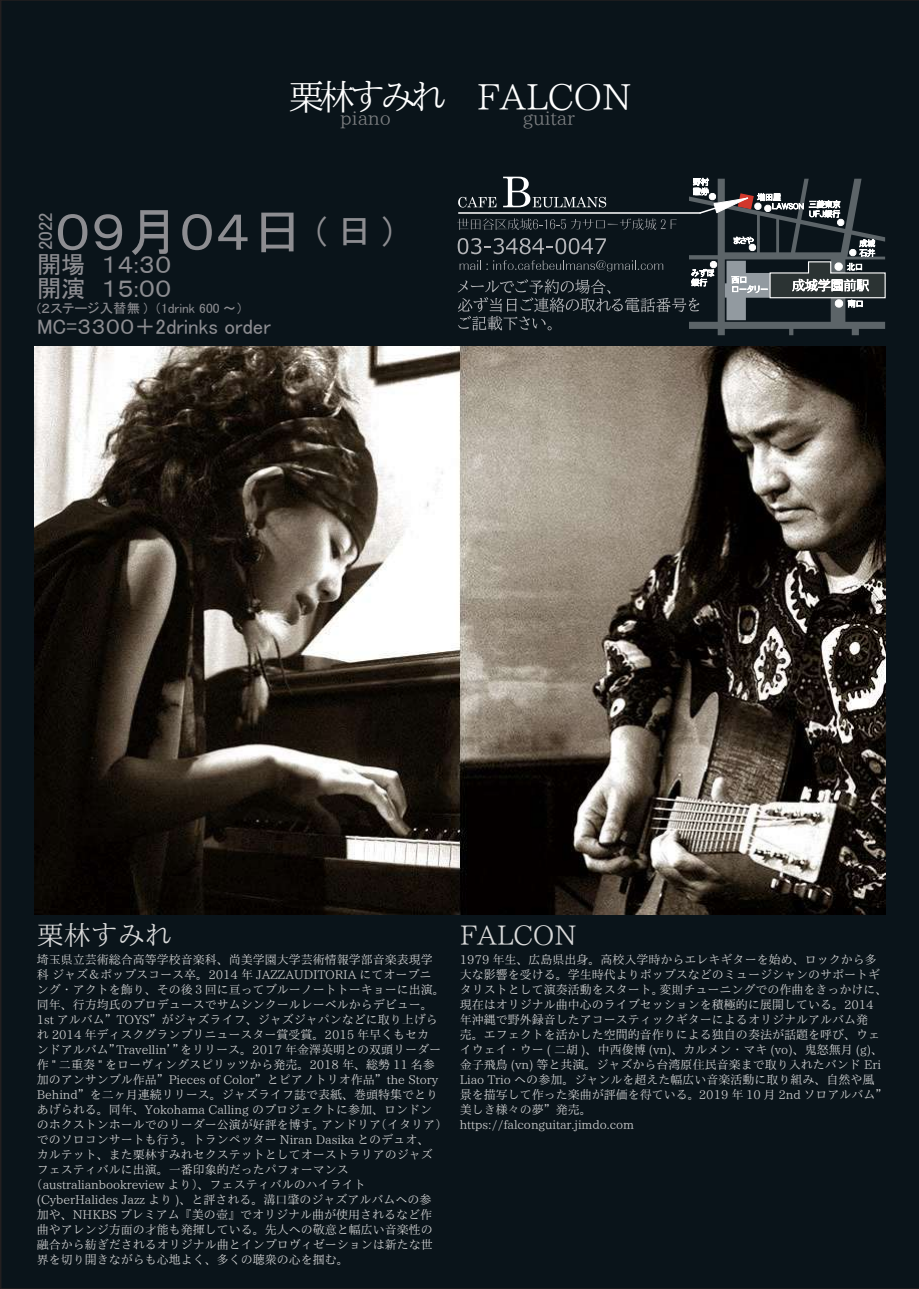
<style>
.page{position:relative;width:919px;height:1289px;background:#fff}
.page>*{position:absolute;margin:0;border:0;box-sizing:border-box;transform-origin:0 0}
.t1{font:52.5px "MS P Gothic";color:#8d8d91}
.t2{font:35.85px "IP Aex Mincho";color:#fff}
.t3{font:27px "IP Aex Mincho";color:#dadada}
.t4{font:24px/24px "MS P Gothic";color:#8d8d91}
.t5{font:21px "MS P Gothic";color:#8d8d91}
.t6{font:19.05px "MS P Gothic";color:#8d8d91}
.t7{font:18.9px "IP Aex Mincho";color:#7f8183}
.t8{font:13.5px "MS P Gothic";color:#8d8d91}
.t9{font:12px/15px "IP Aex Mincho";color:#dadada}
.s1{font-size:36px}
</style>
<div class="page">
<div style="left:0;top:0;width:918px;height:1288px;background:#0a141a"></div>
<img style="left:34px;top:347px;width:851px;height:567px">
<svg style="left:457px;top:177px;width:429px;height:158px;background:#2c353a"></svg>
<h2 class="t2" style="left:288px;top:77px;width:344px">栗林すみれ　FALCON</h2>
<h3 class="t7" style="left:340px;top:107px;width:52px">piano</h3>
<h3 class="t7" style="left:523px;top:107px;width:53px">guitar</h3>
<h1 class="t1" style="left:55px;top:205px;width:339px">０９月０４日 <span class="s1">( 日 )</span></h1>
<h3 class="t6" style="left:36px;top:250px;width:40px;rotate:-90deg">2022</h3>
<h3 class="t4" style="left:37px;top:252px;width:136px">開場　１４:３０開演　１５:００</h3>
<p class="t8" style="left:37px;top:301px;width:208px">(２ステージ入替無 ) （1drink 600 ～）</p>
<h3 class="t5" style="left:37px;top:315px;width:235px">MC=３３００＋2drinks order</h3>
<h3 class="t3" style="left:37px;top:920px;width:137px">栗林すみれ</h3>
<p class="t9" style="left:37px;top:952px;width:398px">埼玉県立芸術総合高等学校音楽科、尚美学園大学芸術情報学部音楽表現学</p>
<p class="t9" style="left:37px;top:967px;width:396px">科 ジャズ＆ポップスコース卒。2014 年 JAZZAUDITORIA にてオープニ</p>
<p class="t9" style="left:37px;top:982px;width:410px">ング・アクトを飾り、その後３回に亘ってブルーノートトーキョーに出演。</p>
<p class="t9" style="left:37px;top:997px;width:398px">同年、行方均氏のプロデュースでサムシンクールレーベルからデビュー。</p>
<p class="t9" style="left:37px;top:1012px;width:402px">1st アルバム”TOYS”がジャズライフ、ジャズジャパンなどに取り上げら</p>
<p class="t9" style="left:37px;top:1027px;width:394px">れ 2014 年ディスクグランプリニュースター賞受賞。2015 年早くもセカ</p>
<p class="t9" style="left:37px;top:1042px;width:406px">ンドアルバム”Travellinʼ”をリリース。2017 年金澤英明との双頭リーダー</p>
<p class="t9" style="left:37px;top:1057px;width:399px">作 " 二重奏 " をローヴィングスピリッツから発売。2018 年、総勢 11 名参</p>
<p class="t9" style="left:37px;top:1072px;width:403px">加のアンサンブル作品”Pieces of Color”とピアノトリオ作品”the Story</p>
<p class="t9" style="left:37px;top:1087px;width:403px">Behind”を二ヶ月連続リリース。ジャズライフ誌で表紙、巻頭特集でとり</p>
<p class="t9" style="left:37px;top:1102px;width:397px">あげられる。同年、Yokohama Calling のプロジェクトに参加、ロンドン</p>
<p class="t9" style="left:37px;top:1117px;width:412px">のホクストンホールでのリーダー公演が好評を博す。アンドリア（イタリア）</p>
<p class="t9" style="left:37px;top:1132px;width:394px">でのソロコンサートも行う。トランペッター Niran Dasika とのデュオ、</p>
<p class="t9" style="left:37px;top:1147px;width:398px">カルテット、また栗林すみれセクステットとしてオーストラリアのジャズ</p>
<p class="t9" style="left:37px;top:1162px;width:314px">フェスティバルに出演。一番印象的だったパフォーマンス</p>
<p class="t9" style="left:31px;top:1177px;width:336px">（australianbookreview より）、フェスティバルのハイライト</p>
<p class="t9" style="left:37px;top:1192px;width:396px">(CyberHalides Jazz より )、と評される。溝口肇のジャズアルバムへの参</p>
<p class="t9" style="left:37px;top:1207px;width:397px">加や、NHKBS プレミアム『美の壺』でオリジナル曲が使用されるなど作</p>
<p class="t9" style="left:37px;top:1222px;width:398px">曲やアレンジ方面の才能も発揮している。先人への敬意と幅広い音楽性の</p>
<p class="t9" style="left:37px;top:1237px;width:398px">融合から紡ぎだされるオリジナル曲とインプロヴィゼーションは新たな世</p>
<p class="t9" style="left:37px;top:1252px;width:314px">界を切り開きながらも心地よく、多くの聴衆の心を掴む。</p>
<h3 class="t3" style="left:460px;top:920px;width:118px">FALCON</h3>
<p class="t9" style="left:460px;top:952px;width:429px">1979 年生、広島県出身。高校入学時からエレキギターを始め、ロックから多大な影響を受ける。学生時代よりポップスなどのミュージシャンのサポートギタリストとして演奏活動をスタート。変則チューニングでの作曲をきっかけに、現在はオリジナル曲中心のライブセッションを積極的に展開している。2014年沖縄で野外録音したアコースティックギターによるオリジナルアルバム発<br>売。エフェクトを活かした空間的音作りによる独自の奏法が話題を呼び、ウェイウェイ・ウー ( 二胡 )、中西俊博 (vn)、カルメン・マキ (vo)、鬼怒無月 (g)、金子飛鳥 (vn) 等と共演。ジャズから台湾原住民音楽まで取り入れたバンド Eri Liao Trio への参加。ジャンルを超えた幅広い音楽活動に取り組み、自然や風景を描写して作った楽曲が評価を得ている。2019 年 10 月 2nd ソロアルバム”美しき様々の夢”発売。<br>https://falconguitar.jimdo.com</p>
</div>
